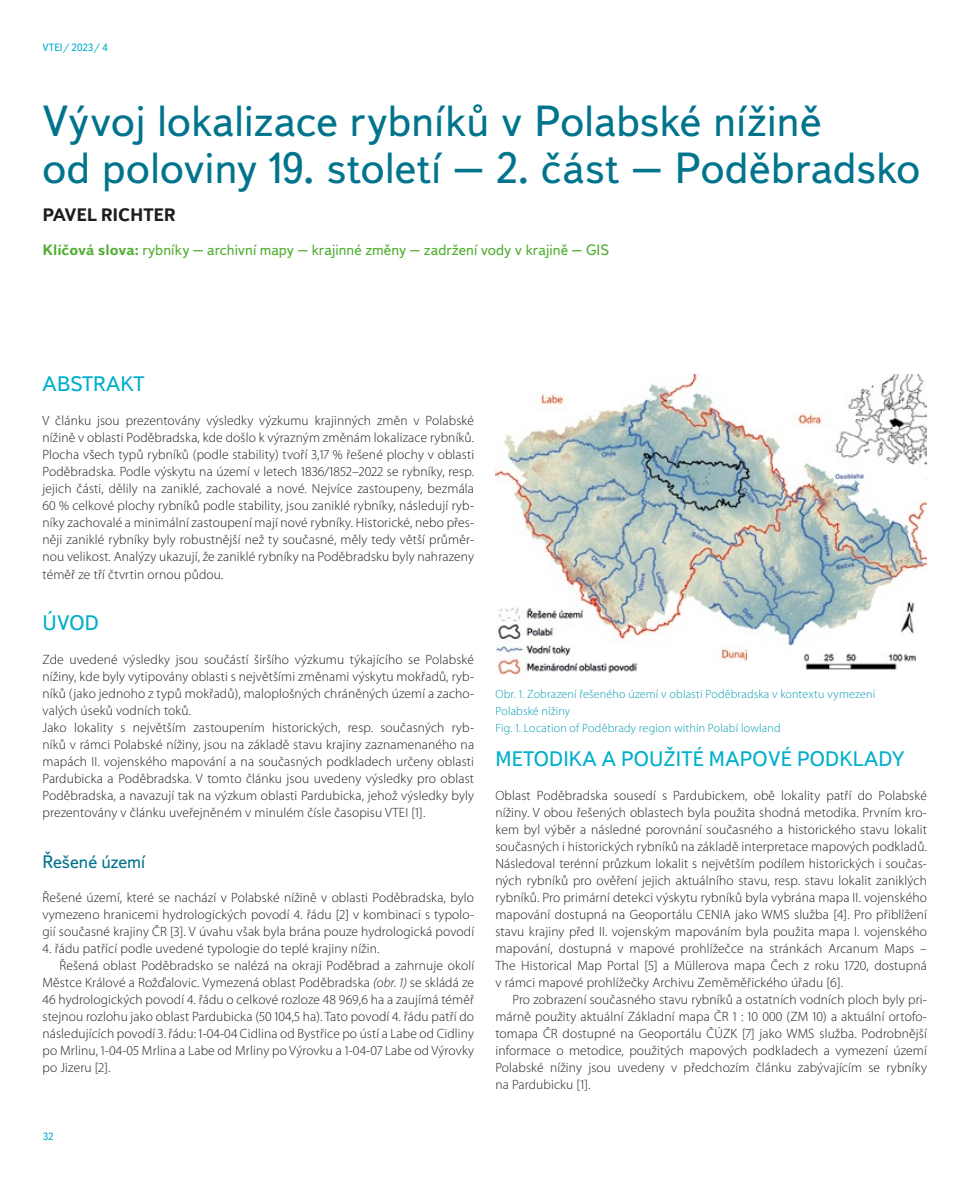
<style>
.page{position:relative;width:978px;height:1191px;background:#fff}
.page>*{position:absolute;margin:0;border:0;box-sizing:border-box;transform-origin:0 0}
.t1{font:43.5px/46.5px "Textbook New";letter-spacing:.005em;color:#00748c}
.t2{font:21px "Textbook New";letter-spacing:.01em;color:#00afcb}
.t3{font:700 18px "Textbook New";letter-spacing:-.01em;color:#1d1d1b}
.t4{font:18px "Textbook New";color:#00748c}
.t5{font:15px "Textbook New";color:#52ae32}
.t6{font:300 13.5px/17px "Myriad Pro";letter-spacing:.01em;color:#1d1d1b;text-align:justify}
.t7{font:300 12px/17px "Myriad Pro";letter-spacing:.015em;color:#009cb4}
.t8{font:10.5px "Textbook New";color:#00afcb}
.s1{font-weight:700}
.s2{font-style:italic}
</style>
<div class="page">
<img style="left:495px;top:374px;width:432px;height:300px">
<p class="t8" style="left:43px;top:41px;width:67px">VTEI/ 2023/ 4</p>
<h1 class="t1" style="left:43px;top:98px;width:879px">Vývoj lokalizace rybníků v Polabské nížině<br>od poloviny 19. století – 2. část – Poděbradsko</h1>
<h3 class="t3" style="left:43px;top:204px;width:135px">PAVEL RICHTER</h3>
<p class="t5" style="left:43px;top:241px;width:568px"><span class="s1">Klíčová slova:</span> rybníky – archivní mapy – krajinné změny – zadržení vody v krajině – GIS</p>
<h2 class="t2" style="left:43px;top:371px;width:103px">ABSTRAKT</h2>
<p class="t6" style="left:43px;top:412px;width:433px">V článku jsou prezentovány výsledky výzkumu krajinných změn v Polabské nížině v oblasti Poděbradska, kde došlo k výrazným změnám lokalizace rybníků.<br>Plocha všech typů rybníků (podle stability) tvoří 3,17 % řešené plochy v oblasti Poděbradska. Podle výskytu na území v letech 1836/1852–2022 se rybníky, resp. jejich části, dělily na zaniklé, zachovalé a nové. Nejvíce zastoupeny, bezmála 60 % celkové plochy rybníků podle stability, jsou zaniklé rybníky, následují ryb&shy;níky zachovalé a minimální zastoupení mají nové rybníky. Historické, nebo přes&shy;něji zaniklé rybníky byly robustnější než ty současné, měly tedy větší průměr&shy;nou velikost. Analýzy ukazují, že zaniklé rybníky na Poděbradsku byly nahrazeny téměř ze tří čtvrtin ornou půdou.</p>
<h2 class="t2" style="left:43px;top:609px;width:58px">ÚVOD</h2>
<p class="t6" style="left:43px;top:650px;width:433px;text-align:left">Zde uvedené výsledky jsou součástí širšího výzkumu týkajícího se Polabské nížiny, kde byly vytipovány oblasti s největšími změnami výskytu mokřadů, ryb&shy;níků (jako jednoho z typů mokřadů), maloplošných chráněných území a zacho&shy;valých úseků vodních toků.<br>Jako lokality s největším zastoupením historických, resp. současných ryb&shy;níků v rámci Polabské nížiny, jsou na základě stavu krajiny zaznamenaného na mapách II. vojenského mapování a na současných podkladech určeny oblasti Pardubicka a Poděbradska. V tomto článku jsou uvedeny výsledky pro oblast Poděbradska, a navazují tak na výzkum oblasti Pardubicka, jehož výsledky byly prezentovány v článku uveřejněném v minulém čísle časopisu VTEI [1].</p>
<h3 class="t4" style="left:43px;top:850px;width:104px">Řešené území</h3>
<p class="t6" style="left:43px;top:888px;width:433px">Řešené území, které se nachází v Polabské nížině v oblasti Poděbradska, bylo vymezeno hranicemi hydrologických povodí 4. řádu [2] v kombinaci s typolo&shy;gií současné krajiny ČR [3]. V úvahu však byla brána pouze hydrologická povodí</p>
<p class="t6" style="left:43px;top:939px;width:339px">4. řádu patřící podle uvedené typologie do teplé krajiny nížin.</p>
<p class="t6" style="left:60px;top:956px;width:416px">Řešená oblast Poděbradsko se nalézá na okraji Poděbrad a zahrnuje okolí</p>
<p class="t6" style="left:43px;top:973px;width:433px">Městce Králové a Rožďalovic. Vymezená oblast Poděbradska <span class="s2">(obr. 1)</span> se skládá ze</p>
<p class="t6" style="left:43px;top:990px;width:433px">46 hydrologických povodí 4. řádu o celkové rozloze 48 969,6 ha a zaujímá téměř</p>
<p class="t6" style="left:43px;top:1007px;width:433px">stejnou rozlohu jako oblast Pardubicka (50 104,5 ha). Tato povodí 4. řádu patří do</p>
<p class="t6" style="left:43px;top:1024px;width:433px">následujících povodí 3. řádu: 1-04-04 Cidlina od Bystřice po ústí a Labe od Cidliny</p>
<p class="t6" style="left:43px;top:1041px;width:433px">po Mrlinu, 1-04-05 Mrlina a Labe od Mrliny po Výrovku a 1-04-07 Labe od Výrovky</p>
<p class="t6" style="left:43px;top:1058px;width:69px">po Jizeru [2].</p>
<p class="t8" style="left:43px;top:1130px;width:12px">32</p>
<p class="t7" style="left:495px;top:685px;width:381px">Obr. 1. Zobrazení řešeného území v oblasti Poděbradska v kontextu vymezení<br>Polabské nížiny<br>Fig. 1. Location of Poděbrady region within Polabí lowland</p>
<h2 class="t2" style="left:495px;top:745px;width:411px">METODIKA A POUŽITÉ MAPOVÉ PODKLADY</h2>
<p class="t6" style="left:495px;top:786px;width:433px">Oblast Poděbradska sousedí s Pardubickem, obě lokality patří do Polabské nížiny. V obou řešených oblastech byla použita shodná metodika. Prvním kro&shy;kem byl výběr a následné porovnání současného a historického stavu lokalit současných i historických rybníků na základě interpretace mapových podkladů.<br>Následoval terénní průzkum lokalit s největším podílem historických i součas&shy;ných rybníků pro ověření jejich aktuálního stavu, resp. stavu lokalit zaniklých rybníků. Pro primární detekci výskytu rybníků byla vybrána mapa II. vojenského mapování dostupná na Geoportálu CENIA jako WMS služba [4]. Pro přiblížení stavu krajiny před II. vojenským mapováním byla použita mapa I. vojenského mapování, dostupná v mapové prohlížečce na stránkách Arcanum Maps – The Historical Map Portal [5] a Müllerova mapa Čech z roku 1720, dostupná v rámci mapové prohlížečky Archivu Zeměměřického úřadu [6].</p>
<p class="t6" style="left:495px;top:990px;width:433px;text-indent:17px">Pro zobrazení současného stavu rybníků a ostatních vodních ploch byly pri&shy;márně použity aktuální Základní mapa ČR 1 : 10 000 (ZM 10) a aktuální ortofo&shy;tomapa ČR dostupné na Geoportálu ČÚZK [7] jako WMS služba. Podrobnější informace o metodice, použitých mapových podkladech a vymezení území Polabské nížiny jsou uvedeny v předchozím článku zabývajícím se rybníky na Pardubicku [1].</p>
</div>
